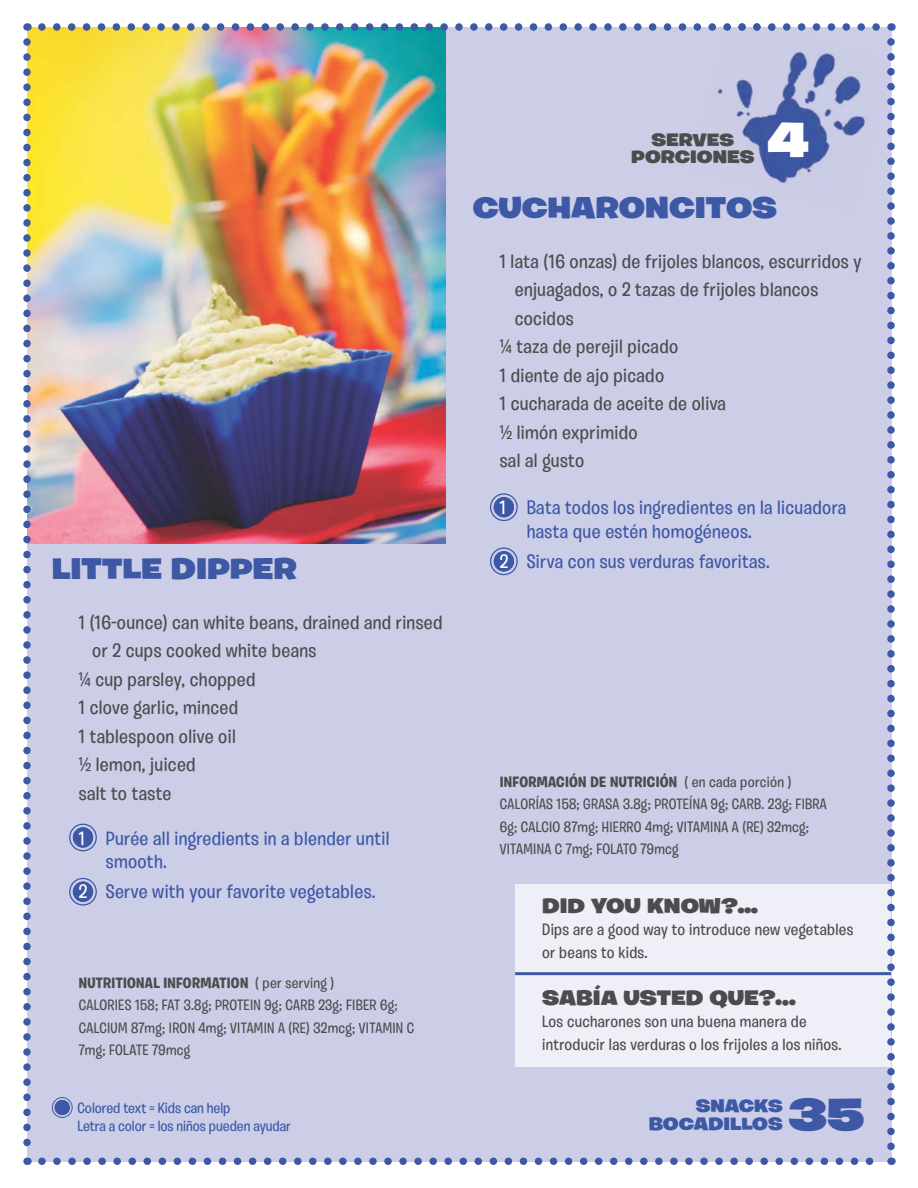
<style>
.page{position:relative;width:918px;height:1188px;background:#fff}
.page>*{position:absolute;margin:0;border:0;box-sizing:border-box;transform-origin:0 0}
.t1{font:900 49.5px "Burbank Big Wide";color:#fff}
.t2{font:900 45px "Burbank Big Wide";color:#3d58a5}
.t3{font:900 30px "Burbank Big Wide";color:#3d58a5}
.t4{font:900 21px "Burbank Big Wide";color:#4c4c4d}
.t5{font:500 19.5px "Burbank Big";letter-spacing:.02em;color:#4c4c4d}
.t6{font:500 19.5px/23.4px "Burbank Big";letter-spacing:.02em;color:#3d58a5}
.t7{font:900 18px/18px "Burbank Big Wide";color:#3d58a5;text-align:right}
.t8{font:900 18px/16.5px "Burbank Big Wide";color:#4c4c4d;text-align:center}
.t9{font:500 16.5px/22.5px "Burbank Big";letter-spacing:.02em;color:#4c4c4d}
.t10{font:500 15px/22.5px "Burbank Big";letter-spacing:.02em;color:#4c4c4d}
.t11{font:500 15px/18px "Burbank Big";color:#3d58a5}
.s1{color:#fff}
.s2{font-weight:700}
</style>
<div class="page">
<div style="left:27px;top:27px;width:864px;height:1134px;background:#cccee8"></div>
<div style="left:515px;top:884px;width:376px;height:183px;background:#efeff8"></div>
<img style="left:27px;top:27px;width:419px;height:516px">
<svg style="left:42px;top:1158px;width:842px;height:7px"></svg>
<svg style="left:887px;top:83px;width:8px;height:1067px"></svg>
<svg style="left:38px;top:23px;width:688px;height:8px"></svg>
<svg style="left:23px;top:42px;width:8px;height:1123px"></svg>
<img style="left:775px;top:23px;width:121px;height:52px">
<img style="left:689px;top:27px;width:202px;height:187px">
<img style="left:887px;top:58px;width:6px;height:31px">
<img style="left:726px;top:23px;width:49px;height:8px">
<hr style="left:515px;top:972px;width:376px;height:3px;background:#3d58a5">
<div style="left:55px;top:1100px;width:15px;height:15px;background:#3d58a5;border-radius:50%"></div>
<div style="left:52px;top:1097px;width:21px;height:21px;border:1px solid #3d58a5;border-radius:50%"></div>
<div style="left:55px;top:1100px;width:15px;height:15px;border:3px solid #3d58a5;border-radius:50%"></div>
<div style="left:73px;top:827px;width:20px;height:21px;background:#3d58a5;border-radius:50%"></div>
<div style="left:69px;top:824px;width:28px;height:27px;border:1px solid #3d58a5;border-radius:50%"></div>
<div style="left:73px;top:827px;width:20px;height:21px;border:4px solid #3d58a5;border-radius:50%"></div>
<div style="left:73px;top:882px;width:20px;height:20px;background:#3d58a5;border-radius:50%"></div>
<div style="left:69px;top:878px;width:28px;height:28px;border:1px solid #3d58a5;border-radius:50%"></div>
<div style="left:73px;top:882px;width:20px;height:20px;border:4px solid #3d58a5;border-radius:50%"></div>
<div style="left:494px;top:497px;width:20px;height:20px;background:#3d58a5;border-radius:50%"></div>
<div style="left:490px;top:493px;width:28px;height:28px;border:1px solid #3d58a5;border-radius:50%"></div>
<div style="left:494px;top:497px;width:20px;height:20px;border:4px solid #3d58a5;border-radius:50%"></div>
<div style="left:494px;top:551px;width:20px;height:20px;background:#3d58a5;border-radius:50%"></div>
<div style="left:490px;top:547px;width:28px;height:28px;border:1px solid #3d58a5;border-radius:50%"></div>
<div style="left:494px;top:551px;width:20px;height:20px;border:4px solid #3d58a5;border-radius:50%"></div>
<h3 class="t3" style="left:52px;top:551px;width:246px">LITTLE DIPPER</h3>
<p class="t5" style="left:79px;top:615px;width:365px">1 (16-ounce) can white beans, drained and rinsed</p>
<p class="t5" style="left:92px;top:644px;width:226px">or 2 cups cooked white beans</p>
<p class="t5" style="left:79px;top:672px;width:178px">¼ cup parsley, chopped</p>
<p class="t5" style="left:79px;top:701px;width:161px">1 clove garlic, minced</p>
<p class="t5" style="left:79px;top:729px;width:158px">1 tablespoon olive oil</p>
<p class="t5" style="left:79px;top:758px;width:118px">½ lemon, juiced</p>
<p class="t5" style="left:79px;top:786px;width:94px">salt to taste</p>
<p class="t6" style="left:106px;top:829px;width:285px;text-indent:-27px"><span class="s1">1</span> Purée all ingredients in a blender until smooth.</p>
<p class="t6" style="left:79px;top:882px;width:298px"><span class="s1">2</span> Serve with your favorite vegetables.</p>
<p class="t10" style="left:79px;top:973px;width:337px"><span class="s2">NUTRITIONAL INFORMATION</span> ( per serving )<br>CALORIES 158; FAT 3.8g; PROTEIN 9g; CARB 23g; FIBER 6g; CALCIUM 87mg; IRON 4mg; VITAMIN A (RE) 32mcg; VITAMIN C 7mg; FOLATE 79mcg</p>
<p class="t11" style="left:78px;top:1101px;width:215px">Colored text = Kids can help<br>Letra a color = los niños pueden ayudar</p>
<p class="t8" style="left:631px;top:132px;width:125px">SERVES<br>PORCIONES</p>
<h1 class="t1" style="left:768px;top:111px;width:42px">4</h1>
<h3 class="t3" style="left:473px;top:190px;width:306px">CUCHARONCITOS</h3>
<p class="t5" style="left:500px;top:255px;width:363px">1 lata (16 onzas) de frijoles blancos, escurridos y</p>
<p class="t5" style="left:515px;top:283px;width:305px">enjuagados, o 2 tazas de frijoles blancos</p>
<p class="t5" style="left:515px;top:312px;width:60px">cocidos</p>
<p class="t5" style="left:500px;top:340px;width:180px">¼ taza de perejil picado</p>
<p class="t5" style="left:500px;top:369px;width:166px">1 diente de ajo picado</p>
<p class="t5" style="left:500px;top:397px;width:228px">1 cucharada de aceite de oliva</p>
<p class="t5" style="left:500px;top:426px;width:139px">½ limón exprimido</p>
<p class="t5" style="left:500px;top:454px;width:86px">sal al gusto</p>
<p class="t6" style="left:527px;top:498px;width:321px;text-indent:-27px"><span class="s1">1</span> Bata todos los ingredientes en la licuadora hasta que estén homogéneos.</p>
<p class="t6" style="left:500px;top:552px;width:271px"><span class="s1">2</span> Sirva con sus verduras favoritas.</p>
<p class="t10" style="left:500px;top:773px;width:329px"><span class="s2">INFORMACIÓN DE NUTRICIÓN</span> ( en cada porción )<br>CALORÍAS 158; GRASA 3.8g; PROTEÍNA 9g; CARB. 23g; FIBRA 6g; CALCIO 87mg; HIERRO 4mg; VITAMINA A (RE) 32mcg; VITAMINA C 7mg; FOLATO 79mcg</p>
<p class="t4" style="left:542px;top:893px;width:217px">DID YOU KNOW?...</p>
<p class="t9" style="left:542px;top:921px;width:313px">Dips are a good way to introduce new vegetables or beans to kids.</p>
<p class="t4" style="left:542px;top:985px;width:255px">SABÍA USTED QUE?…</p>
<p class="t9" style="left:542px;top:1012px;width:301px">Los cucharones son una buena manera de introducir las verduras o los frijoles a los niños.</p>
<h2 class="t2" style="left:789px;top:1088px;width:76px">35</h2>
<p class="t7" style="left:649px;top:1097px;width:135px">SNACKS<br>BOCADILLOS</p>
</div>
